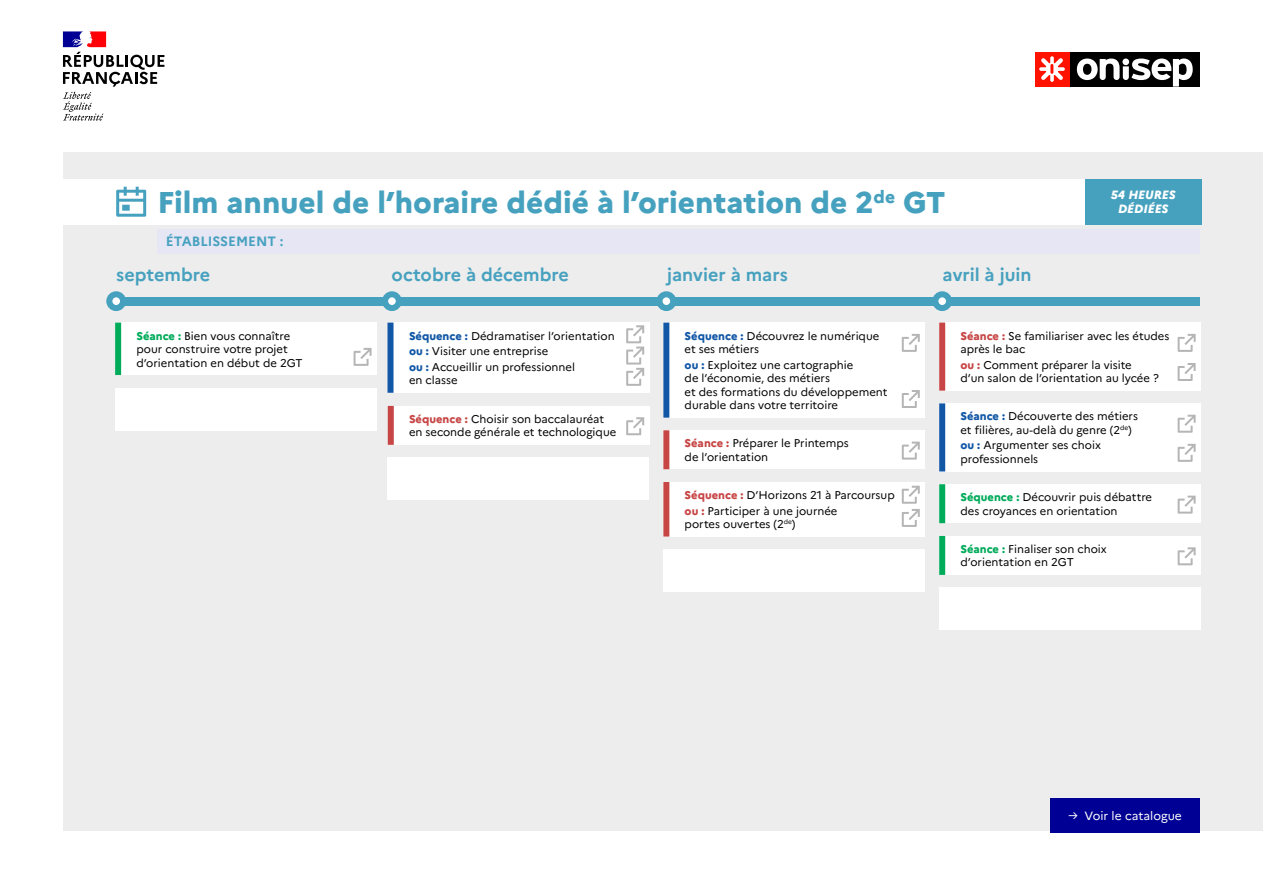
<style>
.page{position:relative;width:1263px;height:893px;background:#fff}
.page>*{position:absolute;margin:0;border:0;box-sizing:border-box;transform-origin:0 0}
.t1{font:800 30px "Marianne";color:#46a1bf}
.t2{font:700 18px "Marianne";color:#46a1bf}
.t3{font:700 13.5px "Marianne";color:#46a1bf}
.t4{font:12px "Marianne";color:#fff}
.t5{font:italic 800 12px/14.4px "Marianne";color:#fff;text-align:center}
.t6{font:11.25px/13.5px "Marianne";color:#000}
.s1{font-weight:800;color:#00ab5a}
.s2{font-weight:800;color:#1157a6}
.s3{font-weight:800;color:#c74645}
</style>
<div class="page">
<div style="left:63px;top:152px;width:1200px;height:678px;background:#ededed"></div>
<div style="left:45px;top:179px;width:1155px;height:46px;background:#fff"></div>
<svg style="left:116px;top:187px;width:30px;height:30px"></svg>
<div style="left:1069px;top:52px;width:131px;height:35px;background:#000"></div>
<svg style="left:1077px;top:59px;width:116px;height:28px"></svg>
<div style="left:1034px;top:52px;width:35px;height:35px;background:#ff1200"></div>
<svg style="left:1039px;top:56px;width:26px;height:26px"></svg>
<div style="left:1085px;top:179px;width:116px;height:46px;background:#46a1bf"></div>
<div style="left:116px;top:297px;width:1084px;height:8px;background:#46a1bf"></div>
<div style="left:109px;top:294px;width:14px;height:14px;background:#fff;border-radius:50%"></div>
<div style="left:106px;top:291px;width:20px;height:20px;border:6px solid #46a1bf;border-radius:50%"></div>
<div style="left:935px;top:294px;width:14px;height:14px;background:#fff;border-radius:50%"></div>
<div style="left:932px;top:291px;width:20px;height:20px;border:6px solid #46a1bf;border-radius:50%"></div>
<div style="left:385px;top:294px;width:14px;height:14px;background:#fff;border-radius:50%"></div>
<div style="left:382px;top:291px;width:20px;height:20px;border:6px solid #46a1bf;border-radius:50%"></div>
<div style="left:659px;top:294px;width:14px;height:14px;background:#fff;border-radius:50%"></div>
<div style="left:656px;top:291px;width:20px;height:20px;border:6px solid #46a1bf;border-radius:50%"></div>
<div style="left:388px;top:323px;width:261px;height:70px;background:#fff"></div>
<div style="left:387px;top:323px;width:6px;height:70px;background:#1157a6"></div>
<svg style="left:626px;top:325px;width:18px;height:61px"></svg>
<div style="left:388px;top:406px;width:261px;height:39px;background:#fff"></div>
<div style="left:388px;top:406px;width:6px;height:39px;background:#c74645"></div>
<svg style="left:626px;top:417px;width:18px;height:18px"></svg>
<div style="left:663px;top:323px;width:262px;height:95px;background:#fff"></div>
<svg style="left:902px;top:334px;width:18px;height:18px"></svg>
<div style="left:663px;top:323px;width:6px;height:95px;background:#1157a6"></div>
<svg style="left:902px;top:390px;width:18px;height:18px"></svg>
<div style="left:663px;top:430px;width:262px;height:39px;background:#fff"></div>
<div style="left:663px;top:430px;width:6px;height:39px;background:#c74645"></div>
<svg style="left:902px;top:442px;width:18px;height:18px"></svg>
<div style="left:939px;top:403px;width:262px;height:68px;background:#fff"></div>
<div style="left:939px;top:403px;width:6px;height:68px;background:#1157a6"></div>
<svg style="left:1177px;top:415px;width:18px;height:18px"></svg>
<svg style="left:1177px;top:444px;width:18px;height:18px"></svg>
<div style="left:939px;top:484px;width:262px;height:39px;background:#fff"></div>
<div style="left:939px;top:484px;width:6px;height:39px;background:#00ab5a"></div>
<svg style="left:1177px;top:496px;width:18px;height:18px"></svg>
<div style="left:939px;top:536px;width:262px;height:39px;background:#fff"></div>
<div style="left:939px;top:536px;width:6px;height:39px;background:#00ab5a"></div>
<svg style="left:1177px;top:547px;width:18px;height:18px"></svg>
<div style="left:663px;top:482px;width:262px;height:55px;background:#fff"></div>
<div style="left:663px;top:482px;width:6px;height:55px;background:#c74645"></div>
<svg style="left:902px;top:486px;width:18px;height:41px"></svg>
<div style="left:939px;top:323px;width:262px;height:68px;background:#fff"></div>
<div style="left:939px;top:323px;width:6px;height:68px;background:#c74645"></div>
<svg style="left:1177px;top:334px;width:18px;height:18px"></svg>
<svg style="left:1177px;top:363px;width:18px;height:18px"></svg>
<div style="left:115px;top:323px;width:262px;height:52px;background:#fff"></div>
<div style="left:115px;top:323px;width:6px;height:52px;background:#00ab5a"></div>
<svg style="left:354px;top:348px;width:18px;height:18px"></svg>
<div style="left:115px;top:388px;width:262px;height:42px;background:#fff"></div>
<div style="left:387px;top:457px;width:262px;height:43px;background:#fff"></div>
<div style="left:663px;top:549px;width:261px;height:43px;background:#fff"></div>
<div style="left:939px;top:588px;width:262px;height:42px;background:#fff"></div>
<svg style="left:62px;top:31px;width:103px;height:90px"></svg>
<div style="left:1050px;top:799px;width:150px;height:34px;background:#000095"></div>
<div style="left:157px;top:229px;width:1043px;height:24px;background:#e6e6f4"></div>
<h1 class="t1" style="left:157px;top:184px;width:789px">Film annuel de l’horaire dédié à l’orientation de 2<sup>de</sup> GT</h1>
<p class="t5" style="left:1111px;top:188px;width:66px">54 HEURES<br>DÉDIÉES</p>
<p class="t3" style="left:166px;top:233px;width:119px">ÉTABLISSEMENT :</p>
<h2 class="t2" style="left:116px;top:264px;width:95px">septembre</h2>
<h2 class="t2" style="left:392px;top:264px;width:179px">octobre à décembre</h2>
<h2 class="t2" style="left:667px;top:264px;width:122px">janvier à mars</h2>
<h2 class="t2" style="left:942px;top:264px;width:91px">avril à juin</h2>
<p class="t6" style="left:136px;top:329px;width:168px"><span class="s1">Séance :</span> Bien vous connaître pour construire votre projet d’orientation en début de 2GT</p>
<p class="t6" style="left:409px;top:328px;width:207px;line-height:15.6px"><span class="s2">Séquence :</span> Dédramatiser l’orientation <span class="s2">ou :</span> Visiter une entreprise<br><span class="s2">ou :</span> Accueillir un professionnel</p>
<p class="t6" style="left:409px;top:373px;width:50px">en classe</p>
<p class="t6" style="left:409px;top:412px;width:209px"><span class="s3">Séquence :</span> Choisir son baccalauréat en seconde générale et technologique</p>
<p class="t6" style="left:685px;top:329px;width:196px"><span class="s2">Séquence :</span> Découvrez le numérique et ses métiers</p>
<p class="t6" style="left:685px;top:358px;width:204px"><span class="s2">ou :</span> Exploitez une cartographie<br>de l’économie, des métiers<br>et des formations du développement durable dans votre territoire</p>
<p class="t6" style="left:685px;top:436px;width:166px"><span class="s3">Séance :</span> Préparer le Printemps de l’orientation</p>
<p class="t6" style="left:685px;top:487px;width:212px;line-height:15.6px"><span class="s3">Séquence :</span> D’Horizons 21 à Parcoursup <span class="s3">ou :</span> Participer à une journée</p>
<p class="t6" style="left:685px;top:517px;width:112px">portes ouvertes (2<sup>de</sup>)</p>
<p class="t6" style="left:960px;top:329px;width:210px"><span class="s3">Séance :</span> Se familiariser avec les études après le bac</p>
<p class="t6" style="left:960px;top:358px;width:200px"><span class="s3">ou :</span> Comment préparer la visite<br>d’un salon de l’orientation au lycée ?</p>
<p class="t6" style="left:960px;top:410px;width:179px"><span class="s2">Séance :</span> Découverte des métiers et filières, au-delà du genre (2<sup>de</sup>)</p>
<p class="t6" style="left:960px;top:439px;width:142px"><span class="s2">ou :</span> Argumenter ses choix professionnels</p>
<p class="t6" style="left:960px;top:490px;width:193px"><span class="s1">Séquence :</span> Découvrir puis débattre des croyances en orientation</p>
<p class="t6" style="left:960px;top:542px;width:148px"><span class="s1">Séance :</span> Finaliser son choix d’orientation en 2GT</p>
<p class="t4" style="left:1068px;top:809px;width:115px">→ Voir le catalogue</p>
</div>
